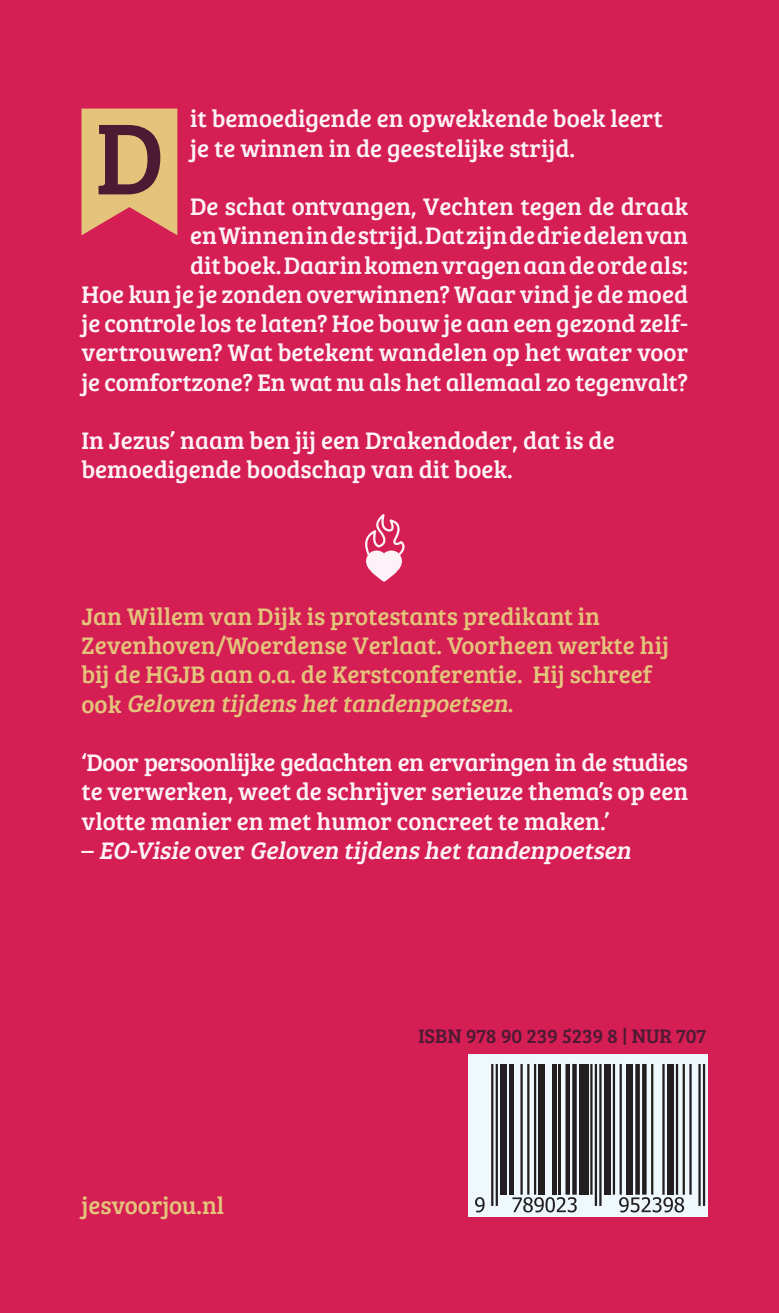
<style>
.page{position:relative;width:779px;height:1313px;background:#fff}
.page>*{position:absolute;margin:0;border:0;box-sizing:border-box;transform-origin:0 0}
.t1{font:24.75px/29.2px "Bree Serif";color:#fdf2f7}
.t2{font:24.75px/29.2px "Bree Serif";color:#e4c37b}
.t3{font:italic 24.75px "Bree Serif";color:#fdf2f7}
.t4{font:20.25px "Bree Serif";color:#4d1a33}
.s1{font-style:italic}
.s2{font-style:normal}
</style>
<div class="page">
<div style="left:0;top:0;width:778px;height:1312px;background:#d41e54"></div>
<svg style="left:468px;top:1054px;width:238px;height:163px;background:#cfd7dc"></svg>
<svg style="left:365px;top:514px;width:39px;height:68px"></svg>
<svg style="left:81px;top:109px;width:96px;height:126px;background:#c48d67"></svg>
<hr style="left:491px;top:1064px;width:2px;height:142px;background:#231f20">
<hr style="left:495px;top:1064px;width:2px;height:142px;background:#231f20">
<div style="left:500px;top:1064px;width:6px;height:130px;background:#231f20"></div>
<hr style="left:509px;top:1064px;width:4px;height:130px;background:#231f20">
<hr style="left:520px;top:1064px;width:2px;height:130px;background:#231f20">
<hr style="left:527px;top:1064px;width:2px;height:130px;background:#231f20">
<hr style="left:533px;top:1064px;width:3px;height:130px;background:#231f20">
<div style="left:538px;top:1064px;width:7px;height:130px;background:#231f20"></div>
<div style="left:551px;top:1064px;width:5px;height:130px;background:#231f20"></div>
<hr style="left:558px;top:1064px;width:2px;height:130px;background:#231f20">
<svg style="left:565px;top:1064px;width:4px;height:130px"></svg>
<svg style="left:572px;top:1064px;width:4px;height:130px"></svg>
<div style="left:578px;top:1064px;width:9px;height:130px;background:#231f20"></div>
<hr style="left:590px;top:1064px;width:2px;height:130px;background:#231f20">
<hr style="left:594px;top:1064px;width:2px;height:142px;background:#231f20">
<hr style="left:599px;top:1064px;width:2px;height:142px;background:#231f20">
<div style="left:603px;top:1064px;width:7px;height:130px;background:#231f20"></div>
<hr style="left:612px;top:1064px;width:2px;height:130px;background:#231f20">
<hr style="left:619px;top:1064px;width:2px;height:130px;background:#231f20">
<div style="left:626px;top:1064px;width:6px;height:130px;background:#231f20"></div>
<svg style="left:635px;top:1064px;width:4px;height:130px"></svg>
<svg style="left:641px;top:1064px;width:5px;height:130px"></svg>
<hr style="left:650px;top:1064px;width:3px;height:130px;background:#231f20">
<hr style="left:662px;top:1064px;width:2px;height:130px;background:#231f20">
<div style="left:666px;top:1064px;width:7px;height:130px;background:#231f20"></div>
<hr style="left:675px;top:1064px;width:2px;height:130px;background:#231f20">
<hr style="left:682px;top:1064px;width:2px;height:130px;background:#231f20">
<hr style="left:689px;top:1064px;width:2px;height:130px;background:#231f20">
<hr style="left:698px;top:1064px;width:2px;height:142px;background:#231f20">
<hr style="left:702px;top:1064px;width:2px;height:142px;background:#231f20">
<svg style="left:474px;top:1197px;width:10px;height:15px"></svg>
<svg style="left:512px;top:1197px;width:64px;height:15px"></svg>
<svg style="left:618px;top:1197px;width:65px;height:15px"></svg>
<p class="t1" style="left:190px;top:103px;width:474px">it bemoedigende en opwekkende boek leert je te winnen in de geestelijke strijd.</p>
<p class="t1" style="left:81px;top:190px;width:607px;text-align:right">De schat ontvangen, Vechten tegen de draak<br>en Winnen in de strijd. Dat zijn de drie delen van<br>dit boek. Daarin komen vragen aan de orde als:<br>Hoe kun je je zonden overwinnen? Waar vind je de moed je controle los te laten? Hoe bouw je aan een gezond zelf&shy;vertrouwen? Wat betekent wandelen op het water voor je comfortzone? En wat nu als het allemaal zo tegenvalt?</p>
<p class="t1" style="left:81px;top:425px;width:534px">In Jezus’ naam ben jij een Drakendoder, dat is de bemoedigende boodschap van dit boek.</p>
<p class="t2" style="left:81px;top:600px;width:588px">Jan Willem van Dijk is protestants predikant in Zevenhoven/Woerdense Verlaat. Voorheen werkte hij bij de HGJB aan o.a. de Kerstconferentie. Hij schreef o o k <span class="s1">Geloven tijdens hettandenpoetsen</span>.</p>
<p class="t1" style="left:81px;top:746px;width:607px;text-align:justify">‘Door persoonlijke gedachten en ervaringen in de studies te verwerken, weet de schrijver serieuze thema’s op een vlotte manier en met humor concreet te maken.’</p>
<p class="t3" style="left:81px;top:832px;width:556px"><span class="s2">–</span> EO-Visie <span class="s2">o v e r</span> Geloven tijdens hettandenpoetsen</p>
<p class="t2" style="left:81px;top:1189px;width:144px">jesvoorjou.nl</p>
<p class="t4" style="left:418px;top:1021px;width:289px">ISBN 978 90 239 5239 8 | NUR 707</p>
</div>
